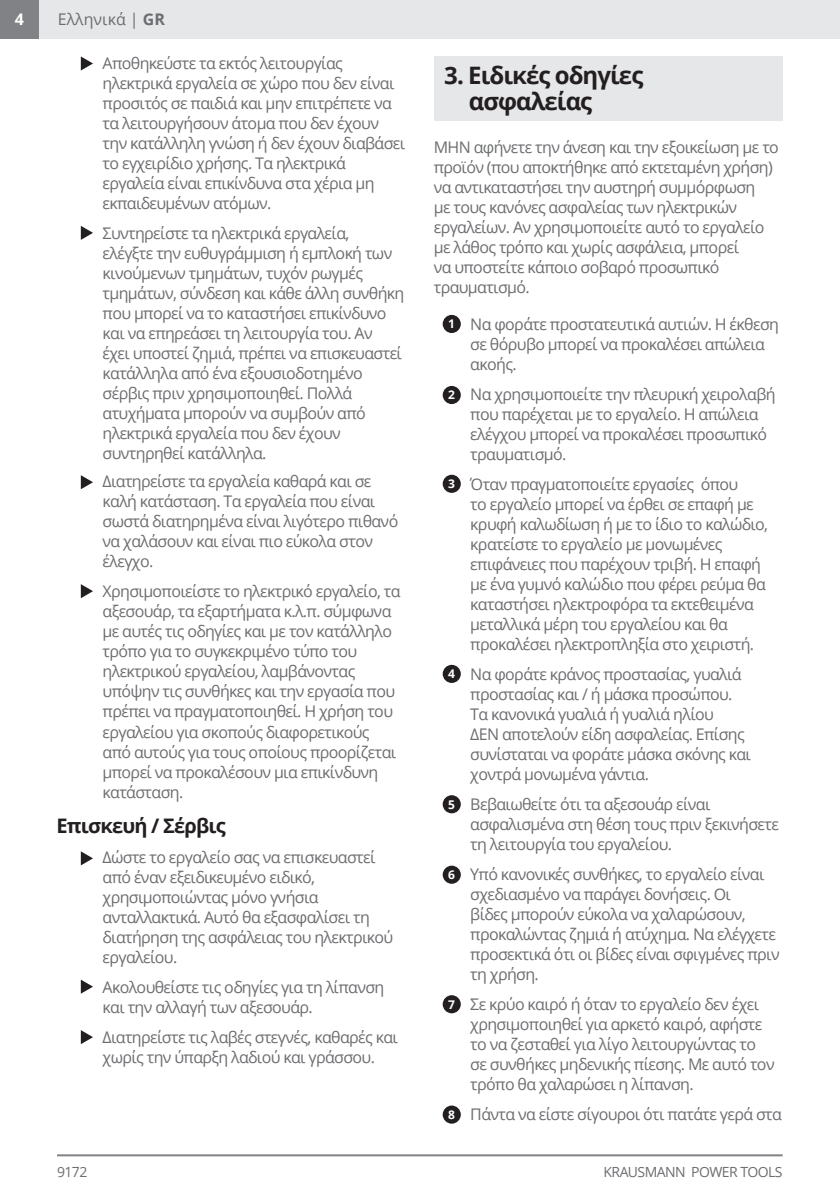
<style>
.page{position:relative;width:840px;height:1192px;background:#fff}
.page>*{position:absolute;margin:0;border:0;box-sizing:border-box;transform-origin:0 0}
.t1{font:700 24px "Open Sans";letter-spacing:-.04em;color:#231f20}
.t2{font:700 20px "Open Sans";letter-spacing:-.04em;color:#231f20}
.t3{font:16px/20px "Open Sans";letter-spacing:-.04em;color:#6c6d70}
.t4{font:16px "Open Sans";color:#6c6d70}
.t5{font:700 16px "Open Sans";color:#fff}
.t6{font:14px "Open Sans";letter-spacing:-.04em;color:#6c6d70}
.t7{font:700 12px "Open Sans";color:#fff}
.s1{font-weight:700}
</style>
<div class="page">
<div style="left:0;top:0;width:39px;height:39px;background:#808285"></div>
<hr style="left:57px;top:1153px;width:725px;height:2px;background:#808285">
<div style="left:442px;top:865px;width:18px;height:18px;background:#231f20;border-radius:50%"></div>
<div style="left:442px;top:994px;width:18px;height:18px;background:#231f20;border-radius:50%"></div>
<div style="left:442px;top:1105px;width:18px;height:18px;background:#231f20;border-radius:50%"></div>
<div style="left:39px;top:0;width:800px;height:39px;background:#e6e7e9"></div>
<hr style="left:839px;top:0;width:1px;height:39px;background:#e6e7e9">
<svg style="left:81px;top:851px;width:12px;height:14px"></svg>
<svg style="left:81px;top:56px;width:12px;height:14px"></svg>
<svg style="left:81px;top:979px;width:12px;height:14px"></svg>
<svg style="left:81px;top:226px;width:12px;height:14px"></svg>
<svg style="left:81px;top:475px;width:12px;height:14px"></svg>
<svg style="left:81px;top:584px;width:12px;height:14px"></svg>
<svg style="left:81px;top:1030px;width:12px;height:13px"></svg>
<div style="left:433px;top:56px;width:349px;height:64px;background:#e6e7e9"></div>
<div style="left:442px;top:315px;width:18px;height:18px;background:#231f20;border-radius:50%"></div>
<div style="left:442px;top:386px;width:18px;height:18px;background:#231f20;border-radius:50%"></div>
<div style="left:442px;top:474px;width:18px;height:18px;background:#231f20;border-radius:50%"></div>
<div style="left:442px;top:664px;width:18px;height:18px;background:#231f20;border-radius:50%"></div>
<div style="left:442px;top:795px;width:18px;height:18px;background:#231f20;border-radius:50%"></div>
<p class="t5" style="left:15px;top:7px;width:11px">4</p>
<p class="t4" style="left:58px;top:8px;width:109px">Ελληνικά | <span class="s1">GR</span></p>
<p class="t3" style="left:102px;top:53px;width:304px">Αποθηκεύστε τα εκτός λειτουργίας ηλεκτρικά εργαλεία σε χώρο που δεν είναι προσιτός σε παιδιά και μην επιτρέπετε να τα λειτουργήσουν άτομα που δεν έχουν την κατάλληλη γνώση ή δεν έχουν διαβάσει το εγχειρίδιο χρήσης. Τα ηλεκτρικά εργαλεία είναι επικίνδυνα στα χέρια μη εκπαιδευμένων ατόμων.</p>
<p class="t3" style="left:102px;top:223px;width:303px">Συντηρείστε τα ηλεκτρικά εργαλεία,<br>ελέγξτε την ευθυγράμμιση ή εμπλοκή των κινούμενων τμημάτων, τυχόν ρωγμές τμημάτων, σύνδεση και κάθε άλλη συνθήκη που μπορεί να το καταστήσει επικίνδυνο και να επηρεάσει τη λειτουργία του. Αν<br>έχει υποστεί ζημιά, πρέπει να επισκευαστεί κατάλληλα από ένα εξουσιοδοτημένο σέρβις πριν χρησιμοποιηθεί. Πολλά ατυχήματα μπορούν να συμβούν από ηλεκτρικά εργαλεία που δεν έχουν συντηρηθεί κατάλληλα.</p>
<p class="t3" style="left:102px;top:471px;width:297px">Διατηρείστε τα εργαλεία καθαρά και σε καλή κατάσταση. Τα εργαλεία που είναι σωστά διατηρημένα είναι λιγότερο πιθανό να χαλάσουν και είναι πιο εύκολα στον έλεγχο.</p>
<p class="t3" style="left:102px;top:581px;width:299px">Χρησιμοποιείστε το ηλεκτρικό εργαλείο, τα αξεσουάρ, τα εξαρτήματα κ.λ.π. σύμφωνα με αυτές τις οδηγίες και με τον κατάλληλο τρόπο για το συγκεκριμένο τύπο του ηλεκτρικού εργαλείου, λαμβάνοντας υπόψην τις συνθήκες και την εργασία που πρέπει να πραγματοποιηθεί. Η χρήση του εργαλείου για σκοπούς διαφορετικούς από αυτούς για τους οποίους προορίζεται μπορεί να προκαλέσουν μια επικίνδυνη κατάσταση.</p>
<p class="t2" style="left:56px;top:811px;width:171px">Επισκευή / Σέρβις</p>
<p class="t3" style="left:102px;top:846px;width:292px">Δώστε το εργαλείο σας να επισκευαστεί από έναν εξειδικευμένο ειδικό, χρησιμοποιώντας μόνο γνήσια ανταλλακτικά. Αυτό θα εξασφαλίσει τη διατήρηση της ασφάλειας του ηλεκτρικού εργαλείου.</p>
<p class="t3" style="left:102px;top:976px;width:283px">Ακολουθείστε τις οδηγίες για τη λίπανση και την αλλαγή των αξεσουάρ.</p>
<p class="t3" style="left:102px;top:1026px;width:297px">Διατηρείστε τις λαβές στεγνές, καθαρές και χωρίς την ύπαρξη λαδιού και γράσσου.</p>
<p class="t1" style="left:444px;top:58px;width:200px">3. Ειδικές οδηγίες</p>
<p class="t1" style="left:468px;top:84px;width:125px">ασφαλείας</p>
<p class="t3" style="left:433px;top:136px;width:346px">ΜΗΝ αφήνετε την άνεση και την εξοικείωση με το προϊόν (που αποκτήθηκε από εκτεταμένη χρήση) να αντικαταστήσει την αυστηρή συμμόρφωση<br>με τους κανόνες ασφαλείας των ηλεκτρικών εργαλείων. Αν χρησιμοποιείτε αυτό το εργαλείο με λάθος τρόπο και χωρίς ασφάλεια, μπορεί<br>να υποστείτε κάποιο σοβαρό προσωπικό τραυματισμό.</p>
<p class="t7" style="left:448px;top:315px;width:8px">1</p>
<p class="t3" style="left:470px;top:313px;width:310px">Να φοράτε προστατευτικά αυτιών. Η έκθεση σε θόρυβο μπορεί να προκαλέσει απώλεια ακοής.</p>
<p class="t3" style="left:470px;top:383px;width:307px">Να χρησιμοποιείτε την πλευρική χειρολαβή που παρέχεται με το εργαλείο. Η απώλεια ελέγχου μπορεί να προκαλέσει προσωπικό τραυματισμό.</p>
<p class="t3" style="left:470px;top:473px;width:299px">Όταν πραγματοποιείτε εργασίες όπου<br>το εργαλείο μπορεί να έρθει σε επαφή με κρυφή καλωδίωση ή με το ίδιο το καλώδιο, κρατείστε το εργαλείο με μονωμένες επιφάνειες που παρέχουν τριβή. Η επαφή με ένα γυμνό καλώδιο που φέρει ρεύμα θα καταστήσει ηλεκτροφόρα τα εκτεθειμένα μεταλλικά μέρη του εργαλείου και θα προκαλέσει ηλεκτροπληξία στο χειριστή.</p>
<p class="t3" style="left:470px;top:663px;width:282px">Να φοράτε κράνος προστασίας, γυαλιά προστασίας και / ή μάσκα προσώπου.<br>Τα κανονικά γυαλιά ή γυαλιά ηλίου<br>ΔΕΝ αποτελούν είδη ασφαλείας. Επίσης συνίσταται να φοράτε μάσκα σκόνης και χοντρά μονωμένα γάντια.</p>
<p class="t3" style="left:470px;top:793px;width:310px">Βεβαιωθείτε ότι τα αξεσουάρ είναι ασφαλισμένα στη θέση τους πριν ξεκινήσετε τη λειτουργία του εργαλείου.</p>
<p class="t3" style="left:470px;top:863px;width:311px">Υπό κανονικές συνθήκες, το εργαλείο είναι σχεδιασμένο να παράγει δονήσεις. Οι<br>βίδες μπορούν εύκολα να χαλαρώσουν, προκαλώντας ζημιά ή ατύχημα. Να ελέγχετε προσεκτικά ότι οι βίδες είναι σφιγμένες πριν τη χρήση.</p>
<p class="t3" style="left:470px;top:993px;width:306px">Σε κρύο καιρό ή όταν το εργαλείο δεν έχει χρησιμοποιηθεί για αρκετό καιρό, αφήστε το να ζεσταθεί για λίγο λειτουργώντας το σε συνθήκες μηδενικής πίεσης. Με αυτό τον τρόπο θα χαλαρώσει η λίπανση.</p>
<p class="t3" style="left:470px;top:1103px;width:313px">Πάντα να είστε σίγουροι ότι πατάτε γερά στα</p>
<p class="t7" style="left:448px;top:386px;width:8px">2</p>
<p class="t7" style="left:448px;top:475px;width:8px">3</p>
<p class="t7" style="left:448px;top:665px;width:8px">4</p>
<p class="t7" style="left:448px;top:795px;width:8px">5</p>
<p class="t7" style="left:448px;top:866px;width:8px">6</p>
<p class="t7" style="left:448px;top:995px;width:8px">7</p>
<p class="t7" style="left:448px;top:1105px;width:8px">8</p>
<p class="t6" style="left:57px;top:1161px;width:32px">9172</p>
<p class="t6" style="left:603px;top:1161px;width:181px">KRAUSMANN POWER TOOLS</p>
</div>
